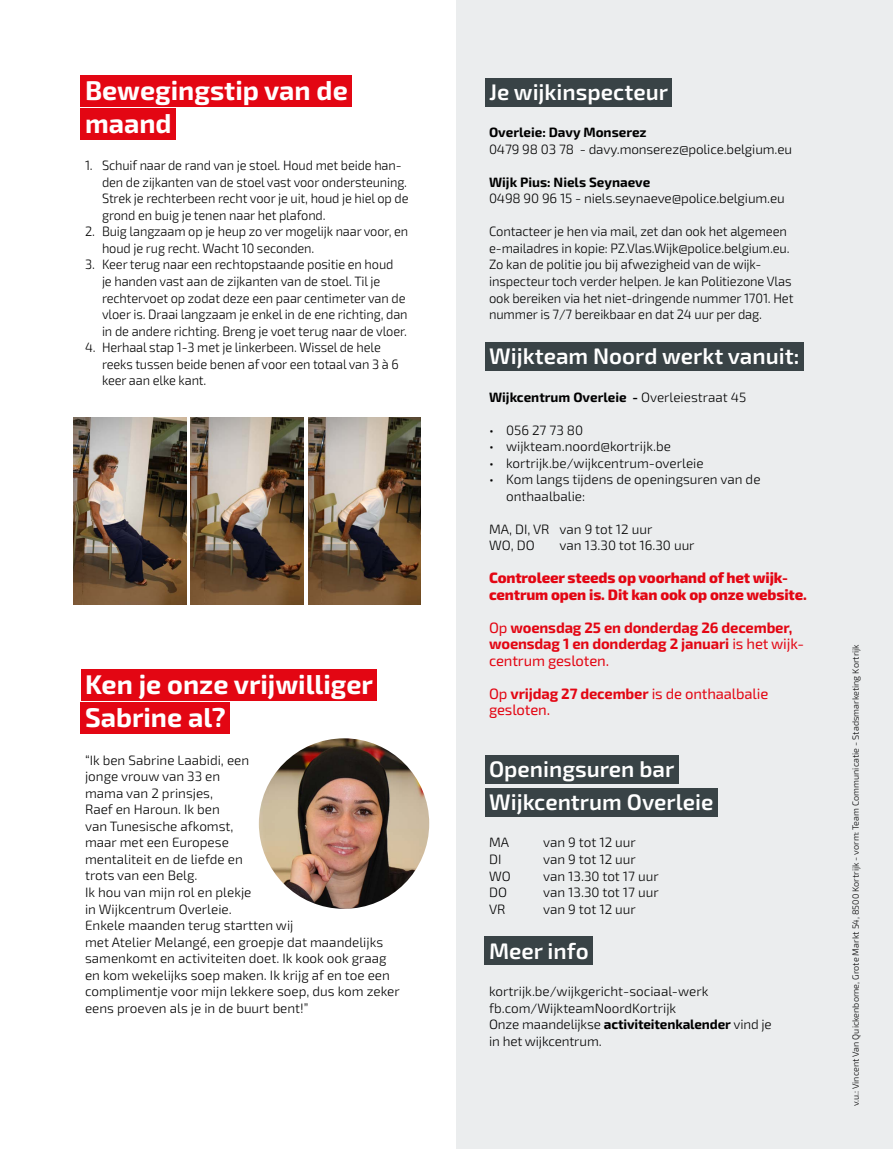
<style>
.page{position:relative;width:893px;height:1149px;background:#fff}
.page>*{position:absolute;margin:0;border:0;box-sizing:border-box;transform-origin:0 0}
.t1{font:700 27px/33px "Exo 2";color:#fff}
.t2{font:600 22.5px/33px "Exo 2";color:#fff}
.t3{font:700 15px/16.5px "Exo 2";letter-spacing:-.01em;color:#e30613}
.t4{font:800 15px/16.5px "Exo 2";letter-spacing:-.01em;color:#e30613}
.t5{font:15px/16.5px "Exo 2";letter-spacing:-.01em;color:#e30613}
.t6{font:300 13.5px/16.5px "Exo 2";letter-spacing:-.01em;color:#000}
.t7{font:300 13.5px/16.5px "Exo 2";letter-spacing:-.01em;color:#000;scale:.95 1}
.t8{font:300 13.5px/16.5px "Exo 2";letter-spacing:-.01em;color:#000;scale:.96 1}
.t9{font:700 13.5px "Exo 2";color:#000}
.t10{font:300 9px "Exo 2";color:#000}
.s1{font-weight:300}
.s2{font-weight:400}
.s3{font-weight:700}
</style>
<div class="page">
<div style="left:456px;top:0;width:437px;height:1148px;background:#ebedee"></div>
<div style="left:81px;top:75px;width:271px;height:31px;background:#e30613"></div>
<div style="left:81px;top:108px;width:95px;height:31px;background:#e30613"></div>
<div style="left:485px;top:78px;width:187px;height:28px;background:#394346"></div>
<div style="left:485px;top:342px;width:319px;height:28px;background:#394346"></div>
<div style="left:485px;top:754px;width:193px;height:29px;background:#394346"></div>
<div style="left:485px;top:787px;width:233px;height:29px;background:#394346"></div>
<div style="left:485px;top:936px;width:108px;height:28px;background:#394346"></div>
<div style="left:81px;top:669px;width:296px;height:31px;background:#e30613"></div>
<div style="left:81px;top:702px;width:149px;height:31px;background:#e30613"></div>
<img style="left:74px;top:417px;width:112px;height:187px">
<img style="left:308px;top:417px;width:113px;height:187px">
<img style="left:191px;top:417px;width:112px;height:187px">
<img style="left:259px;top:738px;width:170px;height:170px;border-radius:85px">
<h1 class="t1" style="left:85px;top:72px;width:264px">Bewegingstip van de maand</h1>
<p class="t7" style="left:102px;top:157px;width:324px;text-indent:-17px">1. Schuif naar de rand van je stoel. Houd met beide han&shy;den de zijkanten van de stoel vast voor ondersteuning.<br>Strek je rechterbeen recht voor je uit, houd je hiel op de grond en buig je tenen naar het plafond.</p>
<p class="t7" style="left:102px;top:223px;width:324px;text-indent:-17px">2. Buig langzaam op je heup zo ver mogelijk naar voor, en houd je rug recht. Wacht 10 seconden.</p>
<p class="t7" style="left:102px;top:256px;width:323px;text-indent:-17px">3. Keer terug naar een rechtopstaande positie en houd<br>je handen vast aan de zijkanten van de stoel. Til je rechtervoet op zodat deze een paar centimeter van de vloer is. Draai langzaam je enkel in de ene richting, dan in de andere richting. Breng je voet terug naar de vloer.</p>
<p class="t7" style="left:102px;top:338px;width:314px;text-indent:-17px">4. Herhaal stap 1-3 met je linkerbeen. Wissel de hele reeks tussen beide benen af voor een totaal van 3 à 6 keer aan elke kant.</p>
<h1 class="t1" style="left:85px;top:666px;width:289px">Ken je onze vrijwilliger<br>Sabrine al?</h1>
<p class="t6" style="left:85px;top:751px;width:316px">“Ik ben Sabrine Laabidi, een<br>jonge vrouw van 33 en<br>mama van 2 prinsjes,<br>Raef en Haroun. Ik ben<br>van Tunesische afkomst,<br>maar met een Europese<br>mentaliteit en de liefde en<br>trots van een Belg.<br>Ik hou van mijn rol en plekje<br>in Wijkcentrum Overleie.<br>Enkele maanden terug startten wij<br>met Atelier Melangé, een groepje dat maandelijks samenkomt en activiteiten doet. Ik kook ook graag en kom wekelijks soep maken. Ik krijg af en toe een complimentje voor mijn lekkere soep, dus kom zeker eens proeven als je in de buurt bent!”</p>
<h2 class="t2" style="left:489px;top:74px;width:180px">Je wijkinspecteur</h2>
<p class="t9" style="left:489px;top:122px;width:159px">Overleie: Davy Monserez</p>
<p class="t6" style="left:489px;top:140px;width:305px">0479 98 03 78 - davy.monserez@police.belgium.eu</p>
<p class="t9" style="left:489px;top:172px;width:163px">Wijk Pius: Niels Seynaeve</p>
<p class="t6" style="left:489px;top:190px;width:297px">0498 90 96 15 - niels.seynaeve@police.belgium.eu</p>
<p class="t8" style="left:489px;top:223px;width:319px">Contacteer je hen via mail, zet dan ook het algemeen e-mailadres in kopie: PZ.Vlas.Wijk@police.belgium.eu.<br>Zo kan de politie jou bij afwezigheid van de wijk&shy;inspecteur toch verder helpen. Je kan Politiezone Vlas ook bereiken via het niet-dringende nummer 1701. Het nummer is 7/7 bereikbaar en dat 24 uur per dag.</p>
<h2 class="t2" style="left:489px;top:338px;width:312px">Wijkteam Noord werkt vanuit:</h2>
<p class="t9" style="left:489px;top:386px;width:259px">Wijkcentrum Overleie - <span class="s1">Overleiestraat 45</span></p>
<p class="t6" style="left:489px;top:421px;width:96px">• 056 27 73 80</p>
<p class="t6" style="left:489px;top:437px;width:183px">• wijkteam.noord@kortrijk.be</p>
<p class="t6" style="left:489px;top:454px;width:216px">• kortrijk.be/wijkcentrum-overleie</p>
<p class="t6" style="left:506px;top:470px;width:256px;text-indent:-17px">• Kom langs tijdens de openingsuren van de onthaalbalie:</p>
<p class="t6" style="left:489px;top:520px;width:165px">MA, DI, VR van 9 tot 12 uur<br>WO, DO</p>
<p class="t6" style="left:560px;top:536px;width:137px">van 13.30 tot 16.30 uur</p>
<p class="t4" style="left:489px;top:568px;width:319px">Controleer steeds op voorhand of het wijk&shy;centrum open is. Dit kan ook op onze website.</p>
<p class="t3" style="left:489px;top:618px;width:317px"><span class="s2">Op</span> woensdag 25 en donderdag 26 december, woensdag 1 en donderdag 2 januari <span class="s2">is het wijk&shy;centrum gesloten.</span></p>
<p class="t5" style="left:489px;top:684px;width:281px">Op <span class="s3">vrijdag 27 december</span> is de onthaalbalie gesloten.</p>
<h2 class="t2" style="left:489px;top:751px;width:226px">Openingsuren bar<br>Wijkcentrum Overleie</h2>
<p class="t6" style="left:489px;top:833px;width:22px">MA</p>
<p class="t6" style="left:543px;top:833px;width:94px">van 9 tot 12 uur</p>
<p class="t6" style="left:489px;top:850px;width:14px">DI</p>
<p class="t6" style="left:543px;top:850px;width:94px">van 9 tot 12 uur</p>
<p class="t6" style="left:489px;top:866px;width:23px">WO</p>
<p class="t6" style="left:543px;top:866px;width:117px">van 13.30 tot 17 uur</p>
<p class="t6" style="left:489px;top:883px;width:19px">DO</p>
<p class="t6" style="left:543px;top:883px;width:117px">van 13.30 tot 17 uur</p>
<p class="t6" style="left:489px;top:899px;width:18px">VR</p>
<p class="t6" style="left:543px;top:899px;width:94px">van 9 tot 12 uur</p>
<h2 class="t2" style="left:489px;top:932px;width:101px">Meer info</h2>
<p class="t6" style="left:489px;top:982px;width:284px">kortrijk.be/wijkgericht-sociaal-werk fb.com/WijkteamNoordKortrijk<br>Onze maandelijkse <span class="s3">activiteitenkalender</span> vind je in het wijkcentrum.</p>
<p class="t10" style="left:850px;top:1106px;width:463px;rotate:-90deg">v.u.: Vincent Van Quickenborne, Grote Markt 54, 8500 Kortrijk - vorm: Team Communicatie - Stadsmarketing Kortrijk</p>
</div>
